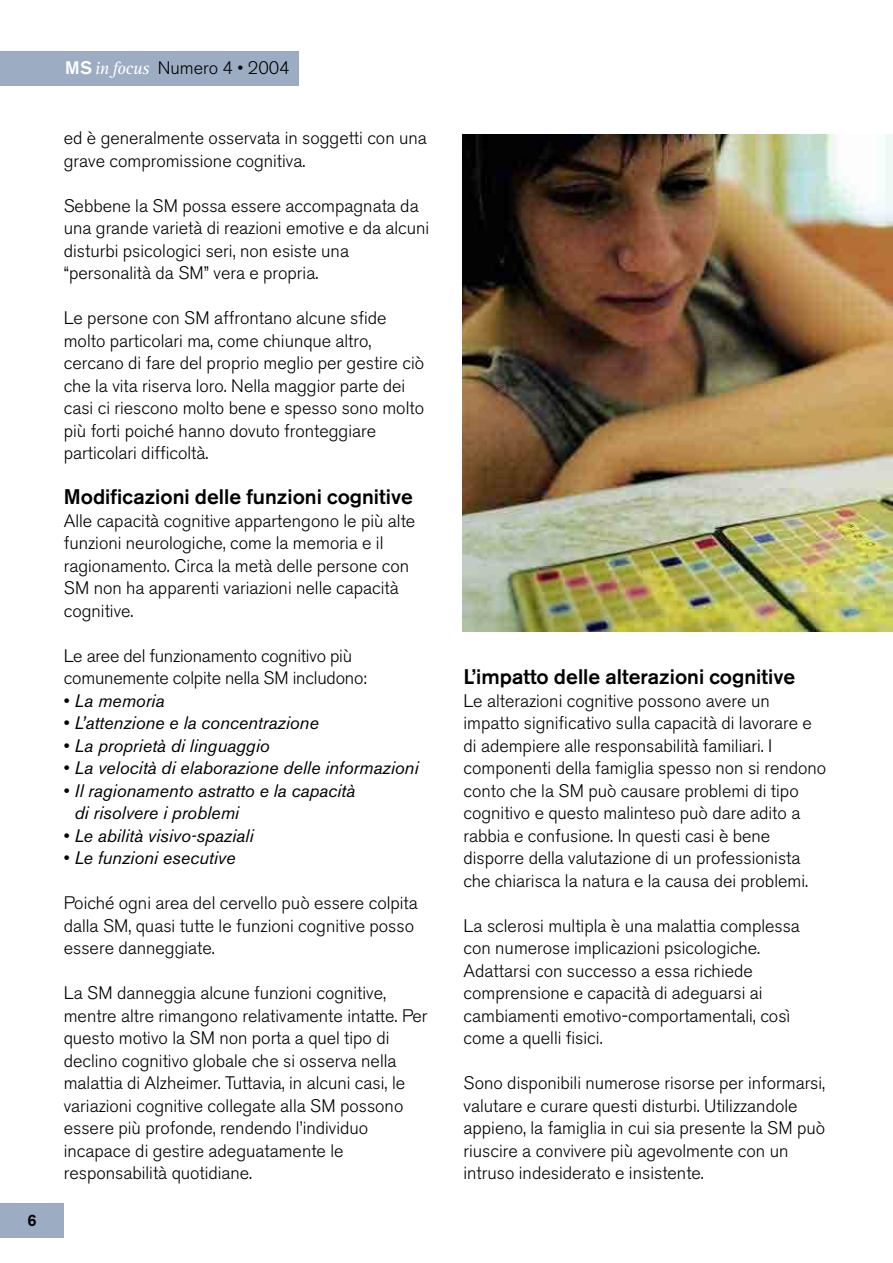
<style>
.page{position:relative;width:893px;height:1263px;background:#fff}
.page>*{position:absolute;margin:0;border:0;box-sizing:border-box;transform-origin:0 0}
.t1{font:500 21px "Akzidenz Grotesk BE";color:#000}
.t2{font:300 18px/22.5px "Akzidenz Grotesk BE";color:#000}
.t3{font:italic 18px/22.5px "Akzidenz Grotesk BE";color:#000}
.t4{font:500 16.5px "Akzidenz Grotesk BE";color:#000}
.s1{font-weight:500;color:#fff}
.s2{font-family:"Rotis Serif";font-weight:400;font-style:italic;color:#fff}
.s3{font-style:normal}
</style>
<div class="page">
<div style="left:0;top:1204px;width:64px;height:34px;background:#9cacc2"></div>
<div style="left:0;top:51px;width:298px;height:34px;background:#9cacc2"></div>
<img style="left:462px;top:134px;width:431px;height:498px">
<p class="t4" style="left:27px;top:1215px;width:11px">6</p>
<p class="t2" style="left:65px;top:58px;width:226px"><span class="s1">MS</span><span class="s2">infocus</span> Numero 4 • 2004</p>
<p class="t2" style="left:64px;top:128px;width:365px">ed è generalmente osservata in soggetti con una grave compromissione cognitiva.</p>
<p class="t2" style="left:64px;top:195px;width:367px">Sebbene la SM possa essere accompagnata da una grande varietà di reazioni emotive e da alcuni disturbi psicologici seri, non esiste una “personalità da SM” vera e propria.</p>
<p class="t2" style="left:64px;top:308px;width:362px">Le persone con SM affrontano alcune sfide molto particolari ma, come chiunque altro, cercano di fare del proprio meglio per gestire ciò che la vita riserva loro. Nella maggior parte dei casi ci riescono molto bene e spesso sono molto più forti poiché hanno dovuto fronteggiare particolari difficoltà.</p>
<p class="t1" style="left:64px;top:489px;width:351px">Modificazioni delle funzioni cognitive</p>
<p class="t2" style="left:64px;top:510px;width:353px">Alle capacità cognitive appartengono le più alte funzioni neurologiche, come la memoria e il ragionamento. Circa la metà delle persone con SM non ha apparenti variazioni nelle capacità cognitive.</p>
<p class="t2" style="left:64px;top:645px;width:305px">Le aree del funzionamento cognitivo più comunemente colpite nella SM includono:</p>
<p class="t3" style="left:64px;top:691px;width:102px"><span class="s3">•</span> La memoria</p>
<p class="t3" style="left:64px;top:713px;width:256px"><span class="s3">•</span> L’attenzione e la concentrazione</p>
<p class="t3" style="left:64px;top:736px;width:207px"><span class="s3">•</span> La proprietà di linguaggio</p>
<p class="t3" style="left:64px;top:758px;width:356px"><span class="s3">•</span> La velocità di elaborazione delle informazioni</p>
<p class="t3" style="left:74px;top:781px;width:282px;text-indent:-11px"><span class="s3">•</span> Il ragionamento astratto e la capacità di risolvere i problemi</p>
<p class="t3" style="left:64px;top:826px;width:191px"><span class="s3">•</span> Le abilità visivo-spaziali</p>
<p class="t3" style="left:64px;top:848px;width:173px"><span class="s3">•</span> Le funzioni esecutive</p>
<p class="t2" style="left:64px;top:893px;width:356px">Poiché ogni area del cervello può essere colpita dalla SM, quasi tutte le funzioni cognitive posso essere danneggiate.</p>
<p class="t2" style="left:64px;top:983px;width:365px">La SM danneggia alcune funzioni cognitive, mentre altre rimangono relativamente intatte. Per questo motivo la SM non porta a quel tipo di declino cognitivo globale che si osserva nella malattia di Alzheimer. Tuttavia, in alcuni casi, le variazioni cognitive collegate alla SM possono essere più profonde, rendendo l’individuo incapace di gestire adeguatamente le responsabilità quotidiane.</p>
<p class="t1" style="left:463px;top:669px;width:333px">L’impatto delle alterazioni cognitive</p>
<p class="t2" style="left:463px;top:690px;width:364px">Le alterazioni cognitive possono avere un impatto significativo sulla capacità di lavorare e di adempiere alle responsabilità familiari. I componenti della famiglia spesso non si rendono conto che la SM può causare problemi di tipo cognitivo e questo malinteso può dare adito a rabbia e confusione. In questi casi è bene disporre della valutazione di un professionista che chiarisca la natura e la causa dei problemi.</p>
<p class="t2" style="left:463px;top:915px;width:338px">La sclerosi multipla è una malattia complessa con numerose implicazioni psicologiche.<br>Adattarsi con successo a essa richiede comprensione e capacità di adeguarsi ai cambiamenti emotivo-comportamentali, così come a quelli fisici.</p>
<p class="t2" style="left:463px;top:1073px;width:363px">Sono disponibili numerose risorse per informarsi, valutare e curare questi disturbi. Utilizzandole appieno, la famiglia in cui sia presente la SM può riuscire a convivere più agevolmente con un intruso indesiderato e insistente.</p>
</div>
